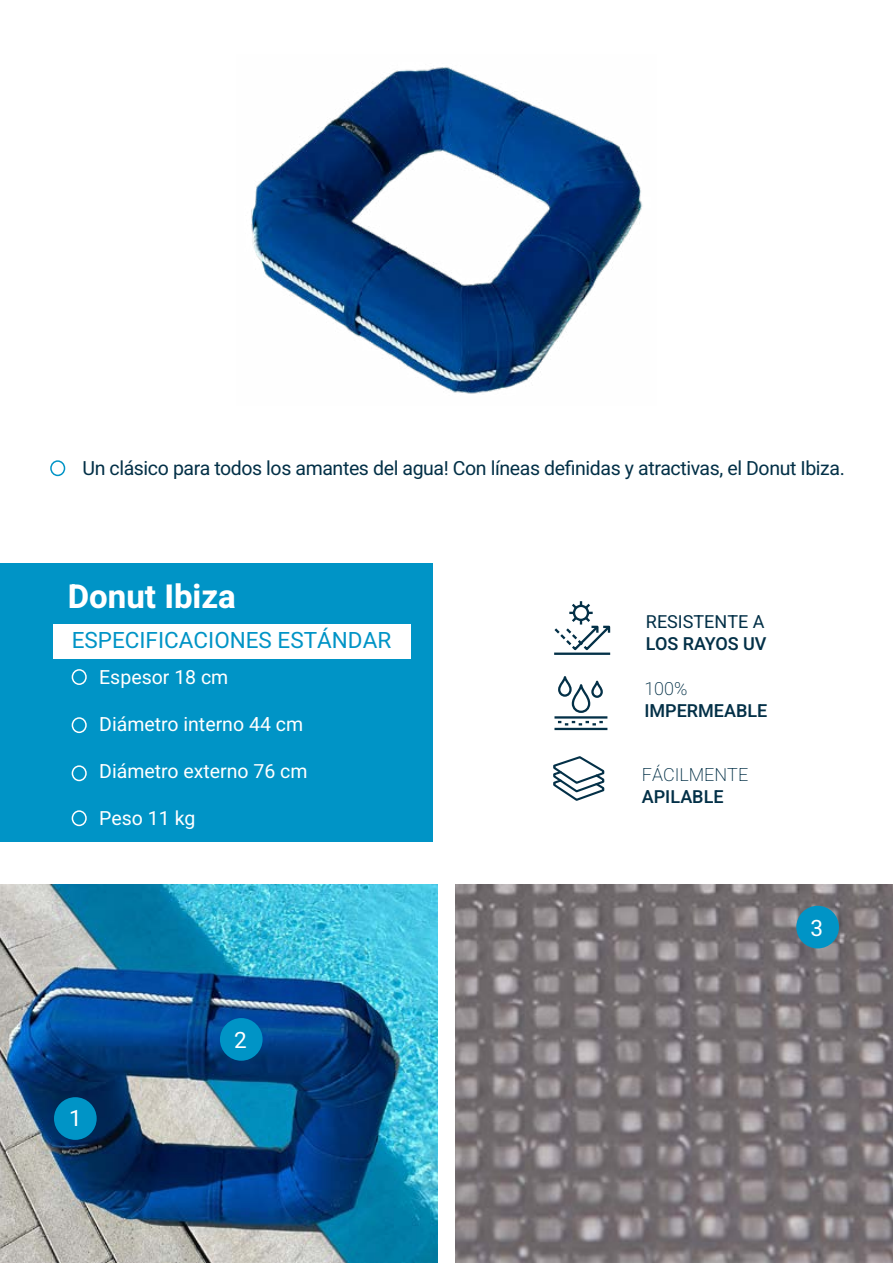
<style>
.page{position:relative;width:893px;height:1263px;background:#fff}
.page>*{position:absolute;margin:0;border:0;box-sizing:border-box;transform-origin:0 0}
.t1{font:700 33px "Heebo";color:#fff}
.t2{font:22.5px "Heebo";color:#0094c6}
.t3{font:22.5px "Heebo";color:#fff}
.t4{font:19.5px "Heebo";letter-spacing:-.02em;color:#033047}
.t5{font:19.5px "Heebo";color:#fff}
.t6{font:500 18px "Heebo";color:#033047}
.t7{font:200 18px "Heebo";color:#033047}
.t8{font:18px "Heebo";color:#033047}
</style>
<div class="page">
<div style="left:0;top:564px;width:432px;height:278px;background:#0094c6"></div>
<div style="left:53px;top:624px;width:357px;height:35px;background:#fff"></div>
<hr style="left:554px;top:652px;width:56px;height:3px;background:#033047">
<svg style="left:554px;top:601px;width:57px;height:50px"></svg>
<div style="left:558px;top:676px;width:14px;height:21px;border:2px solid #033047;border-radius:6px"></div>
<div style="left:591px;top:681px;width:12px;height:17px;border:2px solid #033047;border-radius:5px"></div>
<div style="left:572px;top:684px;width:18px;height:29px;border:2px solid #033047;border-radius:8px"></div>
<hr style="left:554px;top:716px;width:53px;height:3px;background:#033047">
<hr style="left:554px;top:728px;width:53px;height:2px;background:#033047">
<svg style="left:558px;top:721px;width:45px;height:4px"></svg>
<svg style="left:553px;top:756px;width:52px;height:45px"></svg>
<div style="left:50px;top:460px;width:15px;height:16px;border:2px solid #0094c6;border-radius:50%"></div>
<div style="left:72px;top:669px;width:15px;height:16px;border:2px solid #fff;border-radius:50%"></div>
<div style="left:72px;top:717px;width:15px;height:16px;border:2px solid #fff;border-radius:50%"></div>
<div style="left:72px;top:765px;width:15px;height:16px;border:2px solid #fff;border-radius:50%"></div>
<div style="left:72px;top:810px;width:15px;height:16px;border:2px solid #fff;border-radius:50%"></div>
<img style="left:251px;top:67px;width:392px;height:327px">
<img style="left:0;top:884px;width:438px;height:379px">
<img style="left:455px;top:884px;width:438px;height:379px">
<div style="left:54px;top:1097px;width:43px;height:43px;background:#0094c6;border-radius:50%"></div>
<div style="left:220px;top:1018px;width:43px;height:43px;background:#0094c6;border-radius:50%"></div>
<div style="left:796px;top:906px;width:43px;height:42px;background:#0094c6;border-radius:50%"></div>
<p class="t4" style="left:82px;top:455px;width:764px">Un clásico para todos los amantes del agua! Con líneas definidas y atractivas, el Donut Ibiza.</p>
<h1 class="t1" style="left:68px;top:573px;width:170px">Donut Ibiza</h1>
<p class="t2" style="left:72px;top:624px;width:321px">ESPECIFICACIONES ESTÁNDAR</p>
<p class="t5" style="left:99px;top:664px;width:131px">Espesor 18 cm</p>
<p class="t5" style="left:99px;top:711px;width:205px">Diámetro interno 44 cm</p>
<p class="t5" style="left:99px;top:757px;width:210px">Diámetro externo 76 cm</p>
<p class="t5" style="left:99px;top:804px;width:98px">Peso 11 kg</p>
<p class="t3" style="left:69px;top:1102px;width:14px">1</p>
<p class="t3" style="left:234px;top:1024px;width:14px">2</p>
<p class="t8" style="left:646px;top:609px;width:120px">RESISTENTE A</p>
<p class="t6" style="left:646px;top:631px;width:122px">LOS RAYOS UV</p>
<p class="t7" style="left:644px;top:676px;width:45px">100%</p>
<p class="t6" style="left:644px;top:698px;width:125px">IMPERMEABLE</p>
<p class="t7" style="left:642px;top:762px;width:108px">FÁCILMENTE</p>
<p class="t6" style="left:642px;top:784px;width:83px">APILABLE</p>
<p class="t3" style="left:810px;top:912px;width:14px">3</p>
</div>
